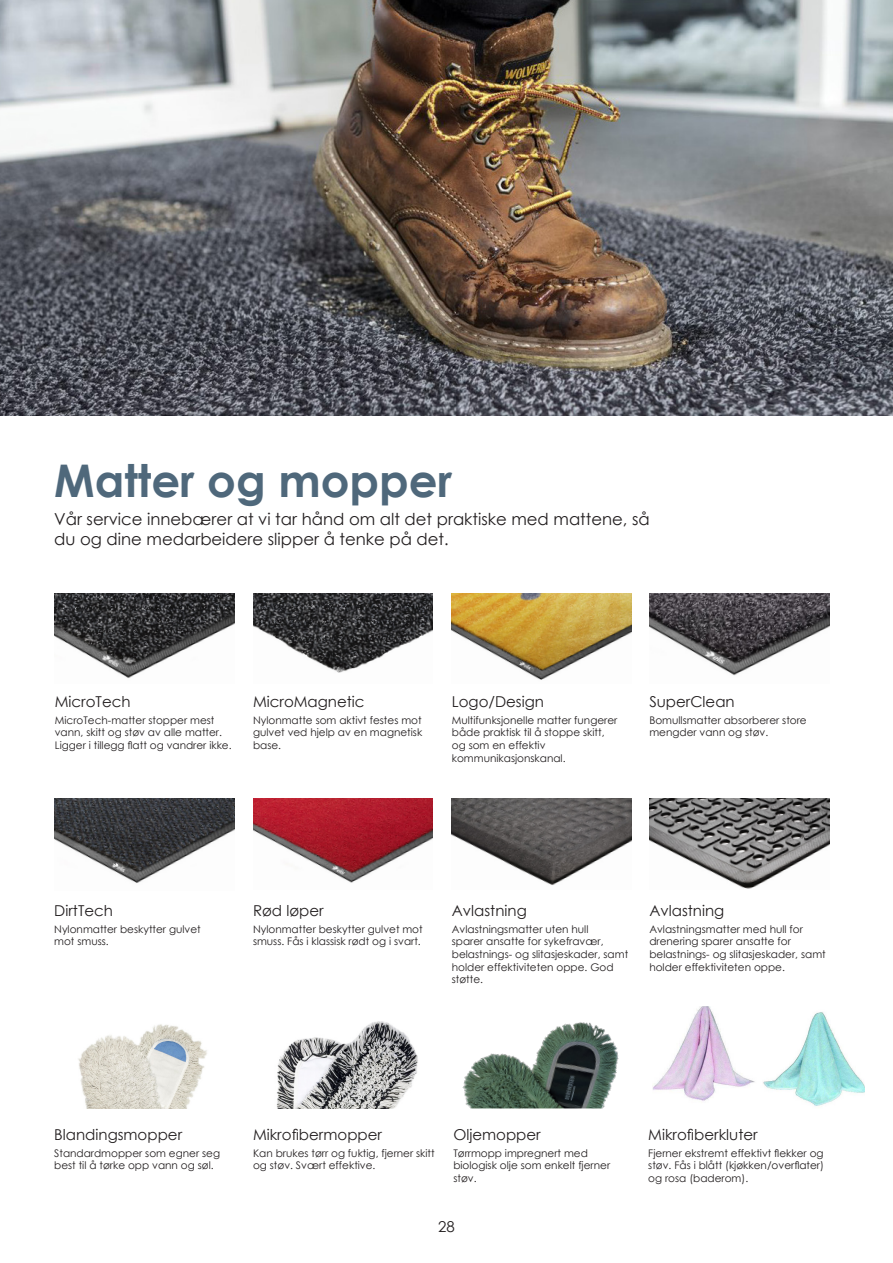
<style>
.page{position:relative;width:893px;height:1263px;background:#fff}
.page>*{position:absolute;margin:0;border:0;box-sizing:border-box;transform-origin:0 0}
._01_Titre{font:700 45px "Century Gothic";color:#4f687b}
._01_Titre-2{font:16.5px/19.8px "Century Gothic";color:#231f20}
.Produktbeskrivelse{font:15px "Century Gothic";color:#231f20}
.Produktbeskrivelse-2{font:10.5px/12.6px "Century Gothic";color:#231f20}
</style>
<div class="page">
<img style="left:649px;top:594px;width:180px;height:82px">
<img style="left:451px;top:594px;width:180px;height:86px">
<img style="left:54px;top:799px;width:181px;height:84px">
<img style="left:55px;top:594px;width:180px;height:84px">
<img style="left:253px;top:799px;width:180px;height:84px">
<img style="left:452px;top:799px;width:179px;height:86px">
<img style="left:649px;top:799px;width:180px;height:90px">
<img style="left:462px;top:1022px;width:157px;height:86px">
<img style="left:78px;top:1024px;width:129px;height:84px">
<img style="left:276px;top:1021px;width:142px;height:87px">
<img style="left:652px;top:1006px;width:103px;height:95px">
<img style="left:253px;top:594px;width:180px;height:79px">
<img style="left:0;top:0;width:893px;height:415px">
<img style="left:763px;top:1012px;width:102px;height:94px">
<p class="_01_Titre" style="left:54px;top:446px;width:399px">Matter og mopper</p>
<p class="_01_Titre-2" style="left:54px;top:509px;width:597px">Vår service innebærer at vi tar hånd om alt det praktiske med mattene, så du og dine medarbeidere slipper å tenke på det.</p>
<p class="Produktbeskrivelse" style="left:55px;top:691px;width:77px">MicroTech</p>
<p class="Produktbeskrivelse-2" style="left:55px;top:714px;width:178px">MicroTech-matter stopper mest vann, skitt og støv av alle matter.<br>Ligger i tillegg flatt og vandrer ikke.</p>
<p class="Produktbeskrivelse" style="left:253px;top:691px;width:113px">MicroMagnetic</p>
<p class="Produktbeskrivelse-2" style="left:253px;top:714px;width:171px;text-align:justify">Nylonmatte som aktivt festes mot gulvet ved hjelp av en magnetisk base.</p>
<p class="Produktbeskrivelse" style="left:452px;top:691px;width:94px">Logo/Design</p>
<p class="Produktbeskrivelse-2" style="left:452px;top:714px;width:167px">Multifunksjonelle matter fungerer både praktisk til å stoppe skitt, og som en effektiv kommunikasjonskanal.</p>
<p class="Produktbeskrivelse" style="left:649px;top:691px;width:87px">SuperClean</p>
<p class="Produktbeskrivelse-2" style="left:649px;top:714px;width:159px">Bomullsmatter absorberer store mengder vann og støv.</p>
<p class="Produktbeskrivelse" style="left:54px;top:900px;width:60px">DirtTech</p>
<p class="Produktbeskrivelse-2" style="left:54px;top:923px;width:148px">Nylonmatter beskytter gulvet mot smuss.</p>
<p class="Produktbeskrivelse" style="left:253px;top:900px;width:72px">Rød løper</p>
<p class="Produktbeskrivelse-2" style="left:253px;top:923px;width:171px">Nylonmatter beskytter gulvet mot smuss. Fås i klassisk rødt og i svart.</p>
<p class="Produktbeskrivelse" style="left:452px;top:900px;width:76px">Avlastning</p>
<p class="Produktbeskrivelse-2" style="left:452px;top:923px;width:178px">Avlastningsmatter uten hull<br>sparer ansatte for sykefravær, belastnings- og slitasjeskader, samt holder effektiviteten oppe. God støtte.</p>
<p class="Produktbeskrivelse" style="left:649px;top:900px;width:76px">Avlastning</p>
<p class="Produktbeskrivelse-2" style="left:649px;top:923px;width:178px">Avlastningsmatter med hull for drenering sparer ansatte for belastnings- og slitasjeskader, samt holder effektiviteten oppe.</p>
<p class="Produktbeskrivelse" style="left:54px;top:1124px;width:129px">Blandingsmopper</p>
<p class="Produktbeskrivelse-2" style="left:54px;top:1146px;width:167px">Standardmopper som egner seg best til å tørke opp vann og søl.</p>
<p class="Produktbeskrivelse" style="left:253px;top:1124px;width:131px">Mikrofibermopper</p>
<p class="Produktbeskrivelse-2" style="left:253px;top:1146px;width:183px">Kan brukes tørr og fuktig, fjerner skitt og støv. Svært effektive.</p>
<p class="Produktbeskrivelse" style="left:453px;top:1124px;width:89px">Oljemopper</p>
<p class="Produktbeskrivelse-2" style="left:453px;top:1146px;width:158px">Tørrmopp impregnert med biologisk olje som enkelt fjerner støv.</p>
<p class="Produktbeskrivelse" style="left:438px;top:1216px;width:18px">28</p>
<p class="Produktbeskrivelse" style="left:648px;top:1124px;width:111px">Mikrofiberkluter</p>
<p class="Produktbeskrivelse-2" style="left:648px;top:1146px;width:177px;text-align:justify">Fjerner ekstremt effektivt flekker og støv. Fås i blått (kjøkken/overflater) og rosa (baderom).</p>
</div>
